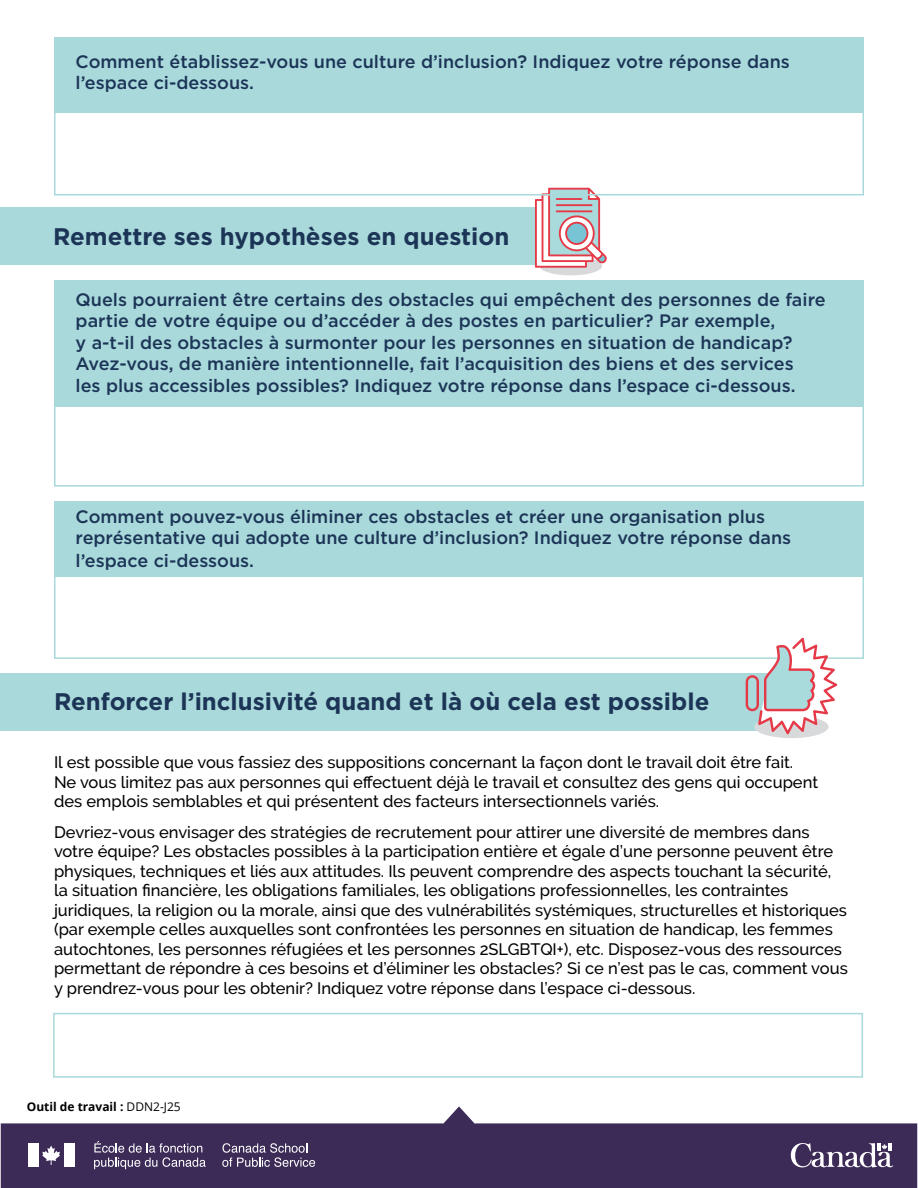
<style>
.page{position:relative;width:918px;height:1188px;background:#fff}
.page>*{position:absolute;margin:0;border:0;box-sizing:border-box;transform-origin:0 0}
.Add-on{font:700 24px "Gotham";color:#1c3557}
.Paragraph___P{font:700 24px "Gotham";color:#1c3557}
.t1{font:500 18px/21.6px "Gotham";color:#1c3557}
.Paragraph___P-2{font:500 16.5px/19.5px "Raleway";color:#000}
.t2{font:700 12px "Open Sans";color:#000}
.s1{font-weight:400}
</style>
<div class="page">
<svg style="left:1px;top:1106px;width:916px;height:82px;fill:#3d2b57"></svg>
<svg style="left:791px;top:1143px;width:102px;height:24px"></svg>
<svg style="left:222px;top:1143px;width:93px;height:24px;background:#695b7d"></svg>
<div style="left:28px;top:1144px;width:10px;height:23px;background:#fff"></div>
<svg style="left:42px;top:1146px;width:18px;height:19px"></svg>
<div style="left:64px;top:1144px;width:11px;height:23px;background:#fff"></div>
<svg style="left:94px;top:1141px;width:112px;height:28px;background:#645578"></svg>
<div style="left:0;top:207px;width:563px;height:58px;background:#a9d9db"></div>
<div style="left:540px;top:256px;width:62px;height:19px;background:#d8d9da;border-radius:50%"></div>
<svg style="left:535px;top:188px;width:72px;height:80px"></svg>
<hr style="left:556px;top:198px;width:26px;height:2px;background:#e63947">
<hr style="left:556px;top:204px;width:36px;height:2px;background:#e63947">
<hr style="left:556px;top:210px;width:36px;height:2px;background:#e63947">
<div style="left:54px;top:37px;width:810px;height:76px;background:#a9d9db"></div>
<div style="left:54px;top:109px;width:810px;height:87px;border:2px solid #a9d9db"></div>
<div style="left:54px;top:280px;width:810px;height:127px;background:#a9d9db"></div>
<div style="left:54px;top:400px;width:810px;height:87px;border:2px solid #a9d9db"></div>
<div style="left:54px;top:501px;width:810px;height:75px;background:#a9d9db"></div>
<div style="left:54px;top:573px;width:810px;height:86px;border:2px solid #a9d9db"></div>
<div style="left:0;top:674px;width:774px;height:57px;background:#a9d9db"></div>
<div style="left:754px;top:715px;width:75px;height:23px;background:#d8d9da;border-radius:50%"></div>
<svg style="left:746px;top:638px;width:91px;height:96px"></svg>
<div style="left:53px;top:1013px;width:810px;height:65px;border:2px solid #a9d9db"></div>
<p class="t1" style="left:76px;top:50px;width:716px">Comment établissez-vous une culture d’inclusion? Indiquez votre réponse dans l’espace ci-dessous.</p>
<p class="Paragraph___P" style="left:53px;top:220px;width:458px">Remettre ses hypothèses en question</p>
<p class="t1" style="left:76px;top:288px;width:752px">Quels pourraient être certains des obstacles qui empêchent des personnes de faire partie de votre équipe ou d’accéder à des postes en particulier? Par exemple,<br>y a-t-il des obstacles à surmonter pour les personnes en situation de handicap?<br>Avez-vous, de manière intentionnelle, fait l’acquisition des biens et des services<br>les plus accessibles possibles? Indiquez votre réponse dans l’espace ci-dessous.</p>
<p class="t1" style="left:76px;top:505px;width:717px;line-height:22px">Comment pouvez-vous éliminer ces obstacles et créer une organisation plus représentative qui adopte une culture d’inclusion? Indiquez votre réponse dans l’espace ci-dessous.</p>
<p class="Add-on" style="left:54px;top:685px;width:657px">Renforcer l’inclusivité quand et là où cela est possible</p>
<p class="Paragraph___P-2" style="left:54px;top:753px;width:766px">Il est possible que vous fassiez des suppositions concernant la façon dont le travail doit être fait.<br>Ne vous limitez pas aux personnes qui effectuent déjà le travail et consultez des gens qui occupent des emplois semblables et qui présentent des facteurs intersectionnels variés.</p>
<p class="Paragraph___P-2" style="left:54px;top:822px;width:795px">Devriez-vous envisager des stratégies de recrutement pour attirer une diversité de membres dans votre équipe? Les obstacles possibles à la participation entière et égale d’une personne peuvent être physiques, techniques et liés aux attitudes. Ils peuvent comprendre des aspects touchant la sécurité, la situation financière, les obligations familiales, les obligations professionnelles, les contraintes juridiques, la religion ou la morale, ainsi que des vulnérabilités systémiques, structurelles et historiques (par exemple celles auxquelles sont confrontées les personnes en situation de handicap, les femmes autochtones, les personnes réfugiées et les personnes 2SLGBTQI+), etc. Disposez-vous des ressources permettant de répondre à ces besoins et d’éliminer les obstacles? Si ce n’est pas le cas, comment vous y prendrez-vous pour les obtenir? Indiquez votre réponse dans l’espace ci-dessous.</p>
<p class="t2" style="left:27px;top:1098px;width:156px">Outil de travail : <span class="s1">DDN2-J25</span></p>
</div>
